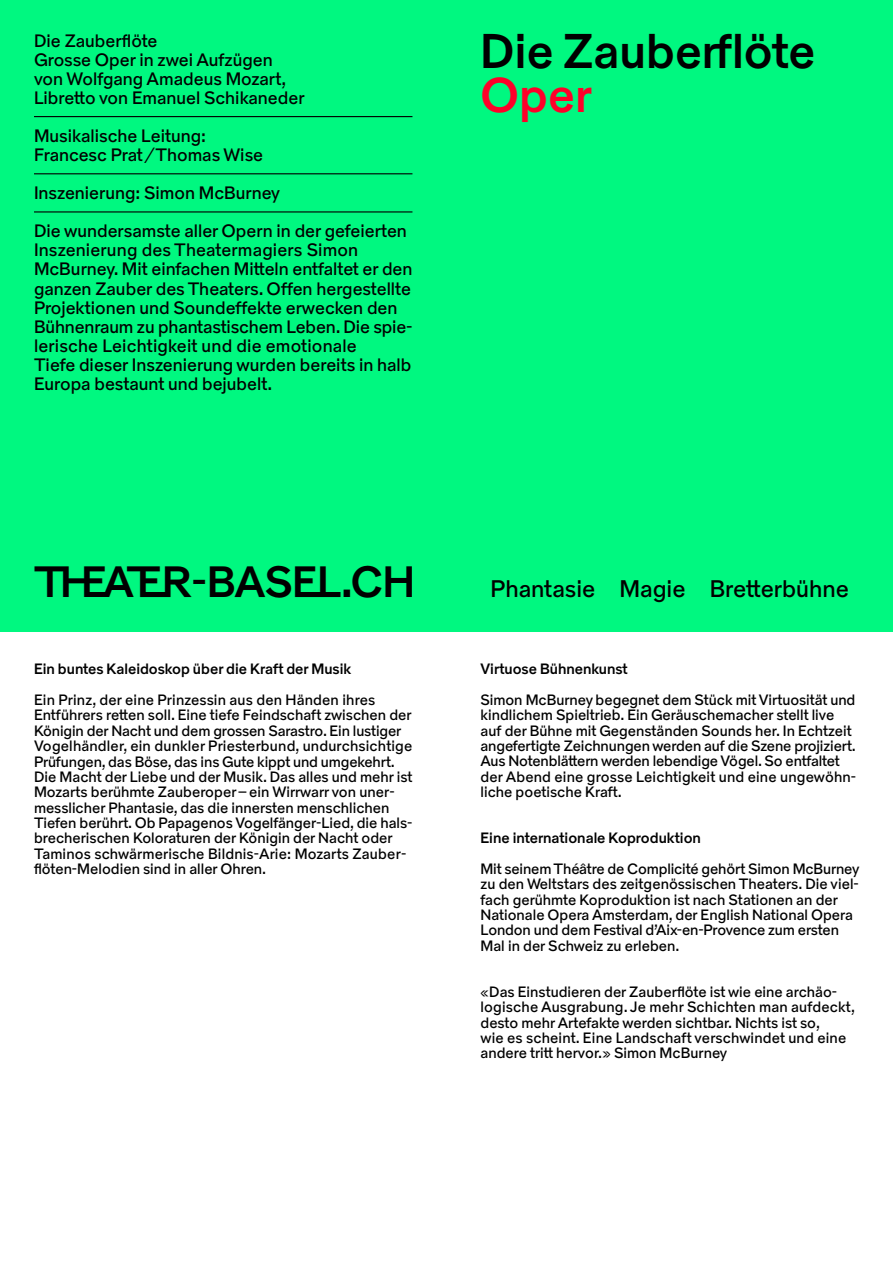
<style>
.page{position:relative;width:893px;height:1263px;background:#fff}
.page>*{position:absolute;margin:0;border:0;box-sizing:border-box;transform-origin:0 0}
.t1{font:48.75px "Theater Basel Grotesk 120 Ligaturen";color:#000}
.t2{font:48.75px "Theater Basel Grotesk 120 Ligaturen";color:#ff0029}
.t3{font:43.8px "Theater Basel Grotesk 120 Ligaturen";color:#000}
.t4{font:24px "Theater Basel Grotesk 105";color:#000}
.t5{font:18px/19px "Theater Basel Grotesk 105";color:#000}
.t6{font:15px/15.3px "Theater Basel Grotesk 105";color:#000}
.t7{font:15px "Theater Basel Grotesk 120";color:#000}
</style>
<div class="page">
<div style="left:0;top:0;width:893px;height:631px;background:#00f880"></div>
<hr style="left:34px;top:116px;width:378px;height:1px;background:#000">
<hr style="left:34px;top:173px;width:378px;height:1px;background:#000">
<hr style="left:34px;top:211px;width:378px;height:1px;background:#000">
<p class="t5" style="left:34px;top:31px;width:272px">Die Zauberflöte<br>Grosse Oper in zwei Aufzügen von Wolfgang Amadeus Mozart,<br>Libretto von Emanuel Schikaneder</p>
<p class="t5" style="left:34px;top:127px;width:231px">Musikalische Leitung:<br>Francesc Prat/Thomas Wise</p>
<p class="t5" style="left:34px;top:174px;width:374px;line-height:38.1px">Inszenierung: Simon McBurney<br>Die wundersamste aller Opern in der gefeierten</p>
<p class="t5" style="left:34px;top:241px;width:380px">Inszenierung des Theatermagiers Simon McBurney. Mit einfachen Mitteln entfaltet er den ganzen Zauber des Theaters. Offen hergestellte Projektionen und Soundeffekte erwecken den Bühnenraum zu phantastischem Leben. Die spie&shy;lerische Leichtigkeit und die emotionale<br>Tiefe dieser Inszenierung wurden bereits in halb Europa bestaunt und bejubelt.</p>
<h1 class="t1" style="left:480px;top:23px;width:336px">Die Zauberflöte</h1>
<h1 class="t2" style="left:480px;top:67px;width:113px">Oper</h1>
<h2 class="t3" style="left:34px;top:556px;width:382px">THEATER-BASEL.CH</h2>
<p class="t7" style="left:34px;top:660px;width:319px">Ein buntes Kaleidoskop über die Kraft der Musik</p>
<p class="t6" style="left:34px;top:693px;width:380px">Ein Prinz, der eine Prinzessin aus den Händen ihres Entführers retten soll. Eine tiefe Feindschaft zwischen der Königin der Nacht und dem grossen Sarastro. Ein lustiger Vogelhändler, ein dunkler Priesterbund, undurchsichtige Prüfungen, das Böse, das ins Gute kippt und umgekehrt.<br>Die Macht der Liebe und der Musik. Das alles und mehr ist Mozarts berühmte Zauberoper – ein Wirrwarr von uner&shy;messlicher Phantasie, das die innersten menschlichen Tiefen berührt. Ob Papagenos Vogelfänger-Lied, die hals&shy;brecherischen Koloraturen der Königin der Nacht oder Taminos schwärmerische Bildnis-Arie: Mozarts Zauber&shy;flöten-Melodien sind in aller Ohren.</p>
<h3 class="t4" style="left:490px;top:575px;width:360px">Phantasie Magie Bretterbühne</h3>
<p class="t7" style="left:480px;top:660px;width:149px">Virtuose Bühnenkunst</p>
<p class="t6" style="left:480px;top:693px;width:377px">Simon McBurney begegnet dem Stück mit Virtuosität und kindlichem Spieltrieb. Ein Geräuschemacher stellt live auf der Bühne mit Gegenständen Sounds her. In Echtzeit angefertigte Zeichnungen werden auf die Szene projiziert.<br>Aus Notenblättern werden lebendige Vögel. So entfaltet der Abend eine grosse Leichtigkeit und eine ungewöhn&shy;liche poetische Kraft.</p>
<p class="t7" style="left:480px;top:829px;width:222px">Eine internationale Koproduktion</p>
<p class="t6" style="left:480px;top:861px;width:380px">Mit seinem Théâtre de Complicité gehört Simon McBurney zu den Weltstars des zeitgenössischen Theaters. Die viel&shy;fach gerühmte Koproduktion ist nach Stationen an der Nationale Opera Amsterdam, der English National Opera London und dem Festival d’Aix-en-Provence zum ersten Mal in der Schweiz zu erleben.</p>
<p class="t6" style="left:480px;top:984px;width:376px">«Das Einstudieren der Zauberflöte ist wie eine archäo&shy;logische Ausgrabung. Je mehr Schichten man aufdeckt, desto mehr Artefakte werden sichtbar. Nichts ist so,<br>wie es scheint. Eine Landschaft verschwindet und eine andere tritt hervor.» Simon McBurney</p>
</div>
